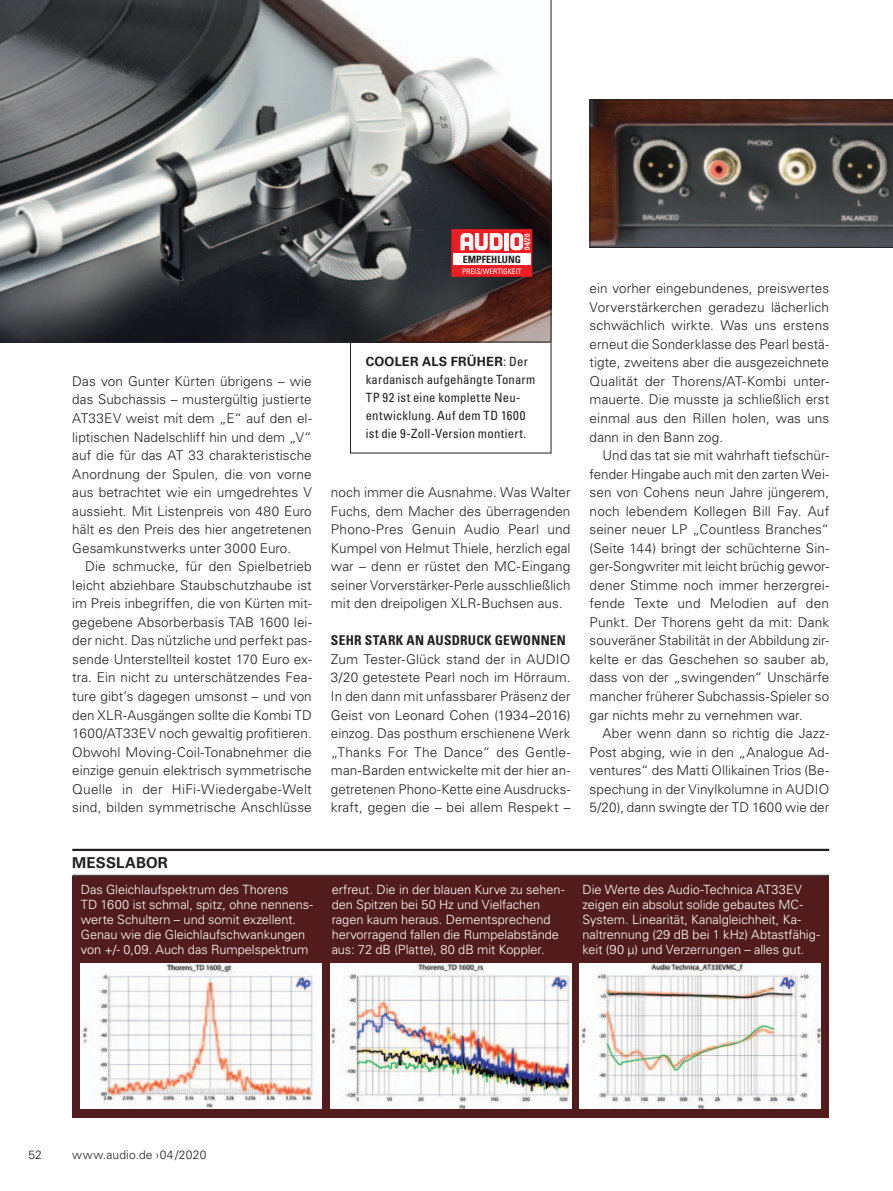
<style>
.page{position:relative;width:893px;height:1191px;background:#fff}
.page>*{position:absolute;margin:0;border:0;box-sizing:border-box;transform-origin:0 0}
._03_Kasten_Kopf{font:700 15px "Univers LT Std";letter-spacing:.01em;color:#231f20}
._03_Lauftext{font:300 13.5px/18.6px "Univers LT Std";letter-spacing:.005em;color:#231f20;text-align:justify}
._03_Lauftext_ohne_Ei{font:300 13.5px/18.6px "Univers LT Std";letter-spacing:.005em;color:#231f20;text-align:justify}
.Zwischentitel_Bold_C{font:700 condensed 13.5px "Univers LT Std";letter-spacing:.02em;color:#231f20}
._03_Kasten_Text{font:300 12.75px/15px "Univers LT Std";letter-spacing:-.005em;color:#fff}
._03_BU_Erster_Absatz{font:condensed 12.75px/18px "Univers LT Std";letter-spacing:.015em;color:#231f20}
.t1{font:300 12px "Univers LT Std";letter-spacing:.015em;color:#231f20}
.t2{font:700 condensed 10.05px "Univers LT Std";color:#231f20}
.Empfehlung{font:condensed 7.5px "Univers LT Std";color:#fff}
.t3{font:700 condensed 7.5px "Univers LT Std";color:#fff}
.s1{font-weight:700;font-stretch:normal}
</style>
<div class="page">
<div style="left:72px;top:876px;width:757px;height:241px;background:#531c1c"></div>
<img style="left:580px;top:963px;width:241px;height:145px">
<img style="left:330px;top:963px;width:241px;height:145px">
<img style="left:81px;top:963px;width:241px;height:145px">
<hr style="left:72px;top:848px;width:757px;height:3px;background:#231f20">
<hr style="left:72px;top:875px;width:757px;height:1px;background:#231f20">
<svg style="left:590px;top:99px;width:303px;height:149px;background:#4c4340"></svg>
<div style="left:350px;top:341px;width:201px;height:112px;border:1px solid #231f20"></div>
<svg style="left:0;top:0;width:551px;height:342px;background:#727272"></svg>
<svg style="left:451px;top:228px;width:82px;height:49px"></svg>
<div style="left:453px;top:253px;width:78px;height:12px;background:#fff"></div>
<p class="t3" style="left:523px;top:249px;width:17px;rotate:-90deg">04/20</p>
<p class="t2" style="left:463px;top:253px;width:60px">EMPFEHLUNG</p>
<p class="_03_Lauftext" style="left:72px;top:372px;width:241px">Das von Gunter Kürten übrigens – wie das Subchassis – mustergültig justierte AT33EV weist mit dem „E“ auf den el&shy;liptischen Nadelschliff hin und dem „V“ auf die für das AT 33 charakteristische Anordnung der Spulen, die von vorne aus betrachtet wie ein umgedrehtes V aussieht. Mit Listenpreis von 480 Euro hält es den Preis des hier angetretenen Gesamkunstwerks unter 3000 Euro.</p>
<p class="_03_Lauftext" style="left:72px;top:557px;width:241px;text-indent:13px">Die schmucke, für den Spielbetrieb leicht abziehbare Staubschutzhaube ist im Preis inbegriffen, die von Kürten mit&shy;gegebene Absorberbasis TAB 1600 lei&shy;der nicht. Das nützliche und perfekt pas&shy;sende Unterstellteil kostet 170 Euro ex&shy;tra. Ein nicht zu unterschätzendes Fea&shy;ture gibt’s dagegen umsonst – und von den XLR-Ausgängen sollte die Kombi TD 1600/AT33EV noch gewaltig profitieren.<br>Obwohl Moving-Coil-Tonabnehmer die einzige genuin elektrisch symmetrische Quelle in der HiFi-Wiedergabe-Welt sind, bilden symmetrische Anschlüsse</p>
<p class="_03_Kasten_Kopf" style="left:72px;top:854px;width:97px">MESSLABOR</p>
<p class="Empfehlung" style="left:462px;top:266px;width:61px">PREIS/WERTIGKEIT</p>
<p class="_03_BU_Erster_Absatz" style="left:366px;top:352px;width:171px"><span class="s1">COOLER ALS FRÜHER</span>: Der kardanisch aufgehängte Tonarm<br>TP 92 ist eine komplette Neu&shy;entwicklung. Auf dem TD 1600 ist die 9-Zoll-Version montiert.</p>
<p class="_03_Lauftext" style="left:331px;top:483px;width:241px">noch immer die Ausnahme. Was Walter Fuchs, dem Macher des überragenden Phono-Pres Genuin Audio Pearl und Kumpel von Helmut Thiele, herzlich egal war – denn er rüstet den MC-Eingang seiner Vorverstärker-Perle ausschließlich mit den dreipoligen XLR-Buchsen aus.</p>
<p class="Zwischentitel_Bold_C" style="left:331px;top:632px;width:236px">SEHR STARK AN AUSDRUCK GEWONNEN</p>
<p class="_03_Lauftext_ohne_Ei" style="left:331px;top:650px;width:241px">Zum Tester-Glück stand der in AUDIO 3/20 getestete Pearl noch im Hörraum.<br>In den dann mit unfassbarer Präsenz der Geist von Leonard Cohen (1934–2016) einzog. Das posthum erschienene Werk „Thanks For The Dance“ des Gentle&shy;man-Barden entwickelte mit der hier an&shy;getretenen Phono-Kette eine Ausdrucks&shy;kraft, gegen die – bei allem Respekt –</p>
<p class="_03_Lauftext_ohne_Ei" style="left:590px;top:279px;width:241px">ein vorher eingebundenes, preiswertes Vorverstärkerchen geradezu lächerlich schwächlich wirkte. Was uns erstens erneut die Sonderklasse des Pearl bestä&shy;tigte, zweitens aber die ausgezeichnete Qualität der Thorens/AT-Kombi unter&shy;mauerte. Die musste ja schließlich erst einmal aus den Rillen holen, was uns dann in den Bann zog.</p>
<p class="_03_Lauftext" style="left:590px;top:446px;width:241px;text-indent:13px">Und das tat sie mit wahrhaft tiefschür&shy;fender Hingabe auch mit den zarten Wei&shy;sen von Cohens neun Jahre jüngerem, noch lebendem Kollegen Bill Fay. Auf seiner neuer LP „Countless Branches“ (Seite 144) bringt der schüchterne Sin&shy;ger-Songwriter mit leicht brüchig gewor&shy;dener Stimme noch immer herzergrei&shy;fende Texte und Melodien auf den Punkt. Der Thorens geht da mit: Dank souveräner Stabilität in der Abbildung zir&shy;kelte er das Geschehen so sauber ab, dass von der „swingenden“ Unschärfe mancher früherer Subchassis-Spieler so gar nichts mehr zu vernehmen war.</p>
<p class="_03_Lauftext" style="left:590px;top:724px;width:241px;text-indent:13px">Aber wenn dann so richtig die Jazz-Post abging, wie in den „Analogue Ad&shy;ventures“ des Matti Ollikainen Trios (Be&shy;spechung in der Vinylkolumne in AUDIO 5/20), dann swingte der TD 1600 wie der</p>
<p class="_03_Kasten_Text" style="left:81px;top:881px;width:234px">Das Gleichlaufspektrum des Thorens<br>TD 1600 ist schmal, spitz, ohne nennens&shy;werte Schultern – und somit exzellent.<br>Genau wie die Gleichlaufschwankungen von +/- 0,09. Auch das Rumpelspektrum</p>
<p class="_03_Kasten_Text" style="left:332px;top:881px;width:235px">erfreut. Die in der blauen Kurve zu sehen&shy;den Spitzen bei 50 Hz und Vielfachen ragen kaum heraus. Dementsprechend hervorragend fallen die Rumpelabstände aus: 72 dB (Platte), 80 dB mit Koppler.</p>
<p class="_03_Kasten_Text" style="left:583px;top:881px;width:239px">Die Werte des Audio-Technica AT33EV zeigen ein absolut solide gebautes MC-System. Linearität, Kanalgleichheit, Ka&shy;naltrennung (29 dB bei 1 kHz) Abtastfähig&shy;keit (90 µ) und Verzerrungen – alles gut.</p>
<p class="t1" style="left:28px;top:1147px;width:15px">52</p>
<p class="t1" style="left:72px;top:1147px;width:136px">www.audio.de ›04/2020</p>
</div>
